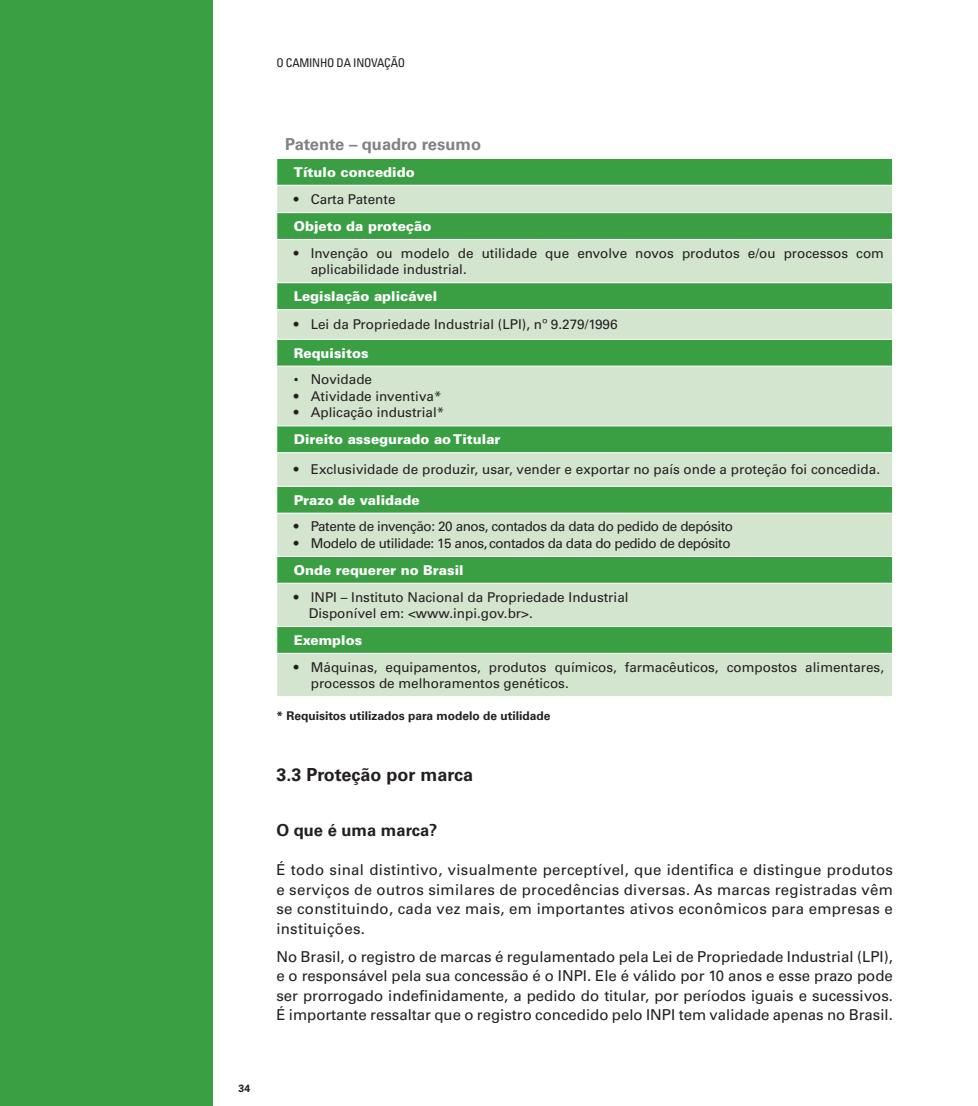
<style>
.page{position:relative;width:978px;height:1106px;background:#fff}
.page>*{position:absolute;margin:0;border:0;box-sizing:border-box;transform-origin:0 0}
.t1{font:700 18px "Univers LT Std";color:#231f20}
.t2{font:700 16.5px "Univers LT Std";color:#808285}
.t3{font:700 16.5px "Univers LT Std";color:#231f20}
.t4{font:15px/19.5px "Univers LT Std";color:#231f20;text-align:justify}
.t5{font:13.5px/16.5px "Univers LT Std";color:#231f20}
.t6{font:900 13.5px "Univers LT Std";color:#fff}
.t7{font:13.5px "Univers LT Std";letter-spacing:-.03em;color:#231f20}
.t8{font:700 12px "Univers LT Std";color:#231f20}
.t9{font:condensed 12px "Univers LT Std";letter-spacing:-.02em;color:#231f20}
.t10{font:700 10.5px "Univers LT Std";color:#231f20}
.s1{font-family:"Times New Roman"}
</style>
<div class="page">
<div style="left:0;top:0;width:213px;height:1106px;background:#399f42"></div>
<div style="left:277px;top:159px;width:615px;height:26px;background:#399f42"></div>
<svg style="left:277px;top:186px;width:615px;height:510px;background:#9ccb9c"></svg>
<hr style="left:276px;top:212px;width:617px;height:1px;background:#fff">
<svg style="left:276px;top:159px;width:1px;height:80px"></svg>
<hr style="left:276px;top:239px;width:617px;height:1px;background:#fff">
<hr style="left:276px;top:282px;width:617px;height:1px;background:#fff">
<hr style="left:276px;top:309px;width:617px;height:1px;background:#fff">
<hr style="left:276px;top:339px;width:617px;height:1px;background:#fff">
<svg style="left:276px;top:283px;width:1px;height:83px"></svg>
<hr style="left:276px;top:366px;width:617px;height:1px;background:#fff">
<hr style="left:276px;top:425px;width:617px;height:1px;background:#fff">
<svg style="left:276px;top:426px;width:1px;height:26px"></svg>
<hr style="left:276px;top:452px;width:617px;height:1px;background:#fff">
<hr style="left:276px;top:486px;width:617px;height:1px;background:#fff">
<svg style="left:276px;top:487px;width:1px;height:26px"></svg>
<hr style="left:276px;top:513px;width:617px;height:1px;background:#fff">
<hr style="left:276px;top:556px;width:617px;height:1px;background:#fff">
<svg style="left:276px;top:557px;width:1px;height:26px"></svg>
<hr style="left:276px;top:583px;width:617px;height:1px;background:#fff">
<hr style="left:276px;top:626px;width:617px;height:1px;background:#fff">
<svg style="left:276px;top:627px;width:1px;height:26px"></svg>
<hr style="left:276px;top:653px;width:617px;height:1px;background:#fff">
<p class="t9" style="left:276px;top:55px;width:130px">O CAMINHO DA INOVAÇÃO</p>
<p class="t10" style="left:239px;top:1081px;width:13px">34</p>
<p class="t2" style="left:285px;top:134px;width:197px">Patente – quadro resumo</p>
<p class="t6" style="left:294px;top:163px;width:123px">Título concedido</p>
<p class="t5" style="left:294px;top:191px;width:103px">• Carta Patente</p>
<p class="t6" style="left:294px;top:218px;width:139px">Objeto da proteção</p>
<p class="t5" style="left:311px;top:245px;width:575px;text-indent:-17px">• Invenção ou modelo de utilidade que envolve novos produtos e/ou processos com aplicabilidade industrial.</p>
<p class="t6" style="left:294px;top:288px;width:145px">Legislação aplicável</p>
<p class="t5" style="left:294px;top:316px;width:325px">• Lei da Propriedade Industrial (LPI), nº 9.279/1996</p>
<p class="t6" style="left:294px;top:344px;width:76px">Requisitos</p>
<p class="t5" style="left:294px;top:371px;width:80px"><span class="s1">•</span> Novidade</p>
<p class="t5" style="left:294px;top:388px;width:149px">• Atividade inventiva*</p>
<p class="t5" style="left:294px;top:404px;width:152px">• Aplicação industrial*</p>
<p class="t6" style="left:294px;top:431px;width:208px">Direito assegurado ao Titular</p>
<p class="t5" style="left:294px;top:461px;width:588px">• Exclusividade de produzir, usar, vender e exportar no país onde a proteção foi concedida.</p>
<p class="t6" style="left:294px;top:491px;width:127px">Prazo de validade</p>
<p class="t7" style="left:294px;top:518px;width:441px">• Patente de invenção: 20 anos, contados da data do pedido de depósito</p>
<p class="t7" style="left:294px;top:535px;width:438px">• Modelo de utilidade: 15 anos,contados da data do pedido de depósito</p>
<p class="t6" style="left:294px;top:561px;width:171px">Onde requerer no Brasil</p>
<p class="t5" style="left:309px;top:588px;width:321px;text-indent:-15px">• INPI – Instituto Nacional da Propriedade Industrial<br>Disponível em: &lt;www.inpi.gov.br&gt;.</p>
<p class="t6" style="left:294px;top:631px;width:70px">Exemplos</p>
<p class="t5" style="left:311px;top:658px;width:575px;text-indent:-17px">• Máquinas, equipamentos, produtos químicos, farmacêuticos, compostos alimentares, processos de melhoramentos genéticos.</p>
<p class="t8" style="left:276px;top:709px;width:276px">* Requisitos utilizados para modelo de utilidade</p>
<p class="t1" style="left:276px;top:764px;width:198px">3.3 Proteção por marca</p>
<p class="t3" style="left:276px;top:820px;width:163px">O que é uma marca?</p>
<p class="t4" style="left:276px;top:860px;width:618px">É todo sinal distintivo, visualmente perceptível, que identifica e distingue produtos e serviços de outros similares de procedências diversas. As marcas registradas vêm se constituindo, cada vez mais, em importantes ativos econômicos para empresas e instituições.</p>
<p class="t4" style="left:276px;top:946px;width:618px">No Brasil, o registro de marcas é regulamentado pela Lei de Propriedade Industrial (LPI), e o responsável pela sua concessão é o INPI. Ele é válido por 10 anos e esse prazo pode ser prorrogado indefinidamente, a pedido do titular, por períodos iguais e sucessivos.<br>É importante ressaltar que o registro concedido pelo INPI tem validade apenas no Brasil.</p>
</div>
